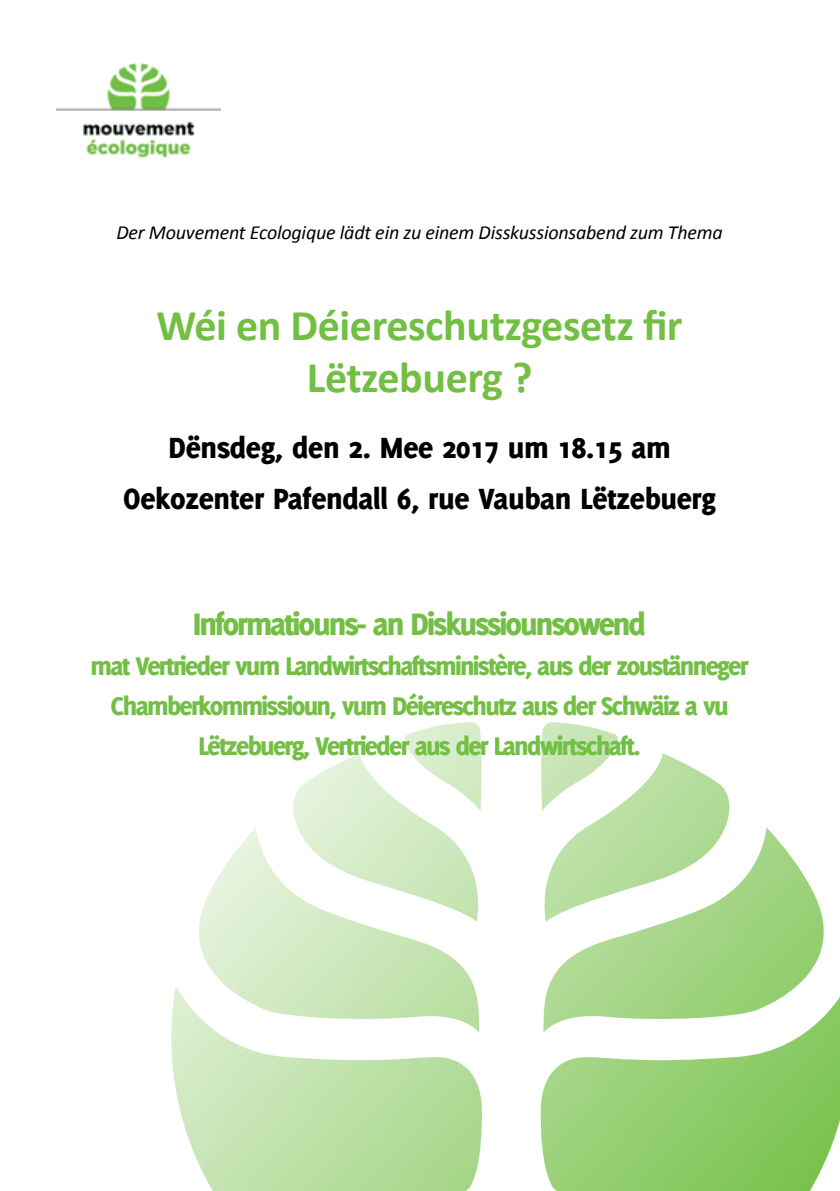
<style>
.page{position:relative;width:840px;height:1191px;background:#fff}
.page>*{position:absolute;margin:0;border:0;box-sizing:border-box;transform-origin:0 0}
.t1{font:700 44px/52px "Calibri";letter-spacing:-.01em;color:#72bf44;text-align:center}
.t2{font:800 34px "Delicious";letter-spacing:-.06em;color:#72bf44}
.t3{font:800 32px/51.4px "Delicious";letter-spacing:-.01em;color:#000;text-align:center}
.t4{font:800 28px/40px "Delicious";letter-spacing:-.06em;color:#72bf44;text-align:center}
.t5{font:italic 20px "Calibri";letter-spacing:-.01em;color:#000}
</style>
<div class="page">
<img style="left:56px;top:62px;width:165px;height:96px">
<svg style="left:545px;top:827px;width:279px;height:158px"></svg>
<svg style="left:541px;top:722px;width:196px;height:199px"></svg>
<svg style="left:199px;top:828px;width:278px;height:157px"></svg>
<svg style="left:285px;top:722px;width:197px;height:199px"></svg>
<svg style="left:171px;top:985px;width:311px;height:206px"></svg>
<svg style="left:540px;top:985px;width:299px;height:206px"></svg>
<p class="t5" style="left:116px;top:219px;width:607px">Der Mouvement Ecologique lädt ein zu einem Disskussionsabend zum Thema</p>
<h1 class="t1" style="left:156px;top:299px;width:527px">Wéi en Déiereschutzgesetz fir<br>Lëtzebuerg ?</h1>
<p class="t3" style="left:123px;top:421px;width:594px">Dënsdeg, den 2. Mee 2017 um 18.15 am<br>Oekozenter Pafendall 6, rue Vauban Lëtzebuerg</p>
<p class="t2" style="left:193px;top:604px;width:454px">Informatiouns- an Diskussiounsowend</p>
<p class="t4" style="left:90px;top:646px;width:659px">mat Vertrieder vum Landwirtschaftsministère, aus der zoustänneger<br>Chamberkommissioun, vum Déiereschutz aus der Schwäiz a vu<br>Lëtzebuerg, Vertrieder aus der Landwirtschaft.</p>
</div>
